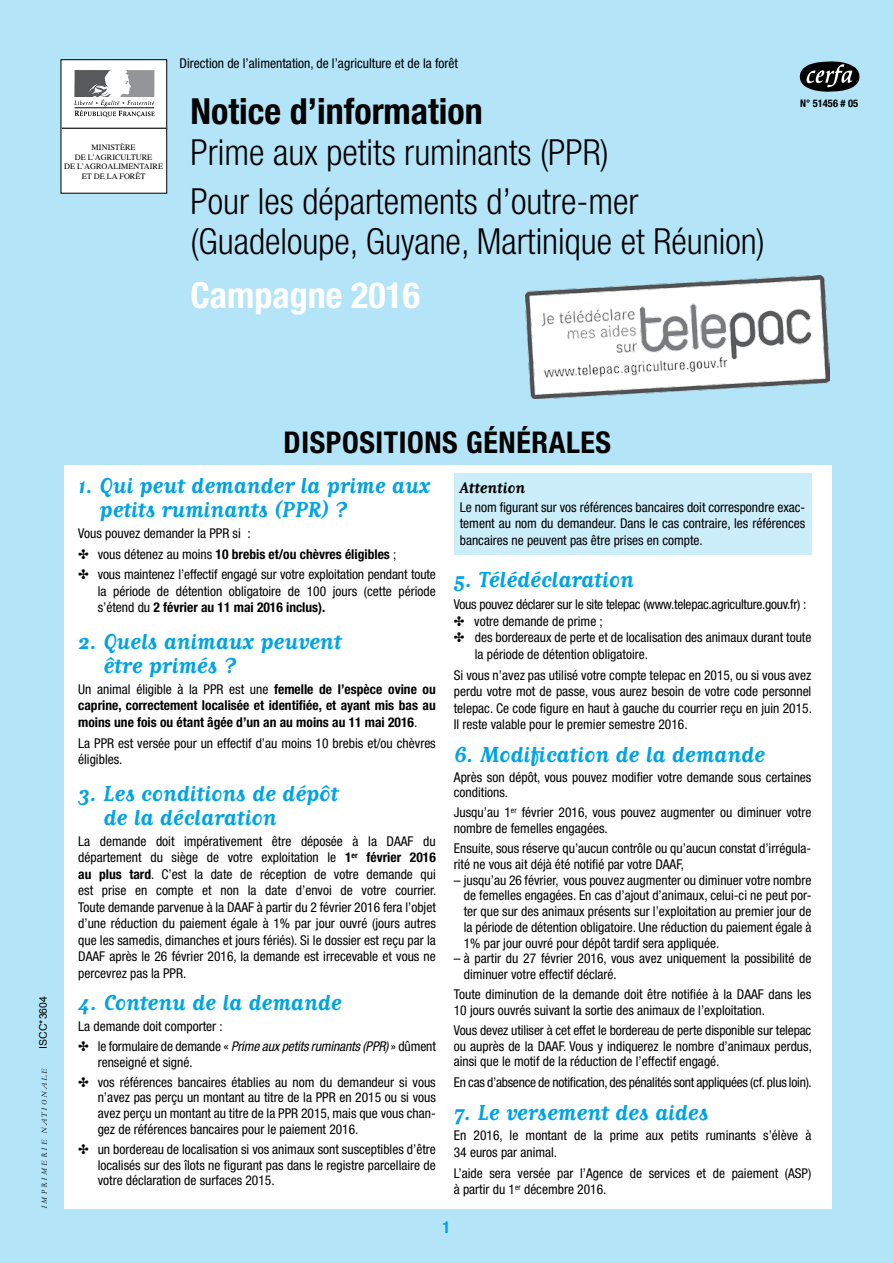
<style>
.page{position:relative;width:893px;height:1263px;background:#b3e4f7}
.page>*{position:absolute;margin:0;border:0;box-sizing:border-box;transform-origin:0 0}
.t1{font:300 condensed 36px/49.1px "Helvetica Neue";color:#000}
.t2{font:700 condensed 36px "Helvetica Neue";color:#000}
.t3{font:700 condensed 36px "Helvetica Neue";color:#fff}
.t4{font:700 condensed 30px "Helvetica Neue";letter-spacing:.02em;color:#000}
.t5{font:700 25.5px/24px "Matrix Script";color:#00a4e4}
.t6{font:700 18px "Matrix Script";color:#000}
.t7{font:700 condensed 16.5px "Helvetica Neue";color:#00a4e4}
.t8{font:condensed 13.5px/16.5px "Helvetica Neue";color:#000}
.t9{font:700 condensed 13.5px/16.5px "Helvetica Neue";color:#000;text-align:justify}
.t10{font:condensed 13.5px "Helvetica Neue";letter-spacing:-.02em;color:#000}
.t11{font:700 condensed 10.5px "Helvetica Neue";color:#000}
.t12{font:10.5px "Arial";color:#000}
.t13{font:8.25px/9.8px "Times";color:#000;text-align:center}
.t14{font:7.5px "Ligne Graphique";color:#000}
.s1{font-family:"Arial Unicode MS";font-stretch:normal}
.s2{font-weight:700}
.s3{font-weight:400}
.s4{font-style:italic}
</style>
<div class="page">
<div style="left:64px;top:466px;width:768px;height:743px;background:#fff"></div>
<div style="left:61px;top:60px;width:106px;height:68px;background:#fff"></div>
<div style="left:61px;top:59px;width:106px;height:70px;border:1px solid #000"></div>
<div style="left:61px;top:129px;width:106px;height:64px;background:#fff"></div>
<svg style="left:74px;top:70px;width:81px;height:47px"></svg>
<hr style="left:62px;top:128px;width:105px;height:1px;background:#000">
<div style="left:454px;top:473px;width:357px;height:82px;background:#ccedfa"></div>
<svg style="left:800px;top:61px;width:59px;height:31px"></svg>
<img style="left:526px;top:275px;width:303px;height:124px">
<p class="t13" style="left:64px;top:142px;width:100px">MINISTÈRE<br>DE L’AGRICULTURE<br>DE L’AGROALIMENTAIRE<br>ET DE LA FORÊT</p>
<p class="t8" style="left:180px;top:55px;width:280px">Direction de l’alimentation, de l’agriculture et de la forêt</p>
<h1 class="t2" style="left:190px;top:90px;width:294px">Notice d’information</h1>
<h1 class="t1" style="left:190px;top:127px;width:449px">Prime aux petits ruminants (PPR)<br>Pour les départements d’outre-mer</h1>
<h1 class="t1" style="left:190px;top:217px;width:576px">(Guadeloupe, Guyane, Martinique et Réunion)</h1>
<h1 class="t3" style="left:190px;top:273px;width:231px">Campagne 2016</h1>
<p class="t11" style="left:800px;top:96px;width:60px">N° 51456 # 05</p>
<p class="t12" style="left:36px;top:1048px;width:54px;rotate:-90deg">ISCC*3604</p>
<p class="t14" style="left:40px;top:1209px;width:143px;rotate:-90deg">IMPRIMERIE NATIONALE</p>
<h2 class="t4" style="left:284px;top:424px;width:329px">Dispositions générales</h2>
<h3 class="t5" style="left:100px;top:473px;width:332px;text-indent:-21px">1. Qui peut demander la prime aux petits ruminants (PPR) ?</h3>
<p class="t8" style="left:78px;top:523px;width:359px;line-height:20.7px">Vous pouvez demander la PPR si :<br><span class="s1">✤</span> vous détenez au moins <span class="s2">10 brebis et/ou chèvres éligibles</span> ;<br><span class="s1">✤</span> vous maintenez l’effectif engagé sur votre exploitation pendant toute</p>
<p class="t8" style="left:98px;top:583px;width:340px">la période de détention obligatoire de 100 jours (cette période s’étend du <span class="s2">2 février au 11 mai 2016 inclus).</span></p>
<h3 class="t5" style="left:103px;top:629px;width:240px;text-indent:-25px">2. Quels animaux peuvent être primés ?</h3>
<p class="t9" style="left:78px;top:681px;width:359px"><span class="s3">Un animal éligible à la PPR est une</span> femelle de l’espèce ovine ou caprine, correctement localisée et identifiée, et ayant mis bas au moins une fois ou étant âgée d’un an au moins au 11 mai 2016<span class="s3">.</span></p>
<p class="t8" style="left:78px;top:734px;width:359px">La PPR est versée pour un effectif d’au moins 10 brebis et/ou chèvres éligibles.</p>
<h3 class="t5" style="left:103px;top:781px;width:236px;text-indent:-25px">3. Les conditions de dépôt de la déclaration</h3>
<p class="t8" style="left:78px;top:832px;width:360px;text-align:justify">La demande doit impérativement être déposée à la DAAF du département du siège de votre exploitation le <span class="s2">1</span><sup>er</sup> <span class="s2">février 2016 au plus tard</span>. C’est la date de réception de votre demande qui est prise en compte et non la date d’envoi de votre courrier.<br>Toute demande parvenue à la DAAF à partir du 2 février 2016 fera l’objet d’une réduction du paiement égale à 1% par jour ouvré (jours autres que les samedis, dimanches et jours fériés). Si le dossier est reçu par la DAAF après le 26 février 2016, la demande est irrecevable et vous ne percevrez pas la PPR.</p>
<h3 class="t5" style="left:78px;top:990px;width:265px">4. Contenu de la demande</h3>
<p class="t8" style="left:78px;top:1016px;width:359px;line-height:20px">La demande doit comporter :<br><span class="s1">✤</span> le formulaire de demande « <span class="s4">Prime aux petits ruminants (PPR)</span> » dûment</p>
<p class="t8" style="left:78px;top:1052px;width:359px;line-height:20px;text-indent:19px">renseigné et signé.<br><span class="s1">✤</span> vos références bancaires établies au nom du demandeur si vous</p>
<p class="t8" style="left:98px;top:1090px;width:340px;line-height:15.8px;text-align:justify">n’avez pas perçu un montant au titre de la PPR en 2015 ou si vous avez perçu un montant au titre de la PPR 2015, mais que vous chan&shy;gez de références bancaires pour le paiement 2016.</p>
<p class="t8" style="left:98px;top:1141px;width:340px;line-height:15.8px;text-align:justify;text-indent:-19px"><span class="s1">✤</span> un bordereau de localisation si vos animaux sont susceptibles d’être localisés sur des îlots ne figurant pas dans le registre parcellaire de votre déclaration de surfaces 2015.</p>
<h3 class="t6" style="left:460px;top:479px;width:67px">Attention</h3>
<p class="t8" style="left:460px;top:499px;width:347px;text-align:justify">Le nom figurant sur vos références bancaires doit correspondre exac&shy;tement au nom du demandeur. Dans le cas contraire, les références bancaires ne peuvent pas être prises en compte.</p>
<h3 class="t5" style="left:454px;top:567px;width:181px">5. Télédéclaration</h3>
<p class="t10" style="left:454px;top:597px;width:354px">Vous pouvez déclarer sur le site telepac (www.telepac.agriculture.gouv.fr) :</p>
<p class="t8" style="left:454px;top:613px;width:150px"><span class="s1">✤</span> votre demande de prime ;</p>
<p class="t8" style="left:454px;top:629px;width:359px"><span class="s1">✤</span> des bordereaux de perte et de localisation des animaux durant toute</p>
<p class="t8" style="left:475px;top:646px;width:175px">la période de détention obligatoire.</p>
<p class="t8" style="left:454px;top:666px;width:360px;text-align:justify">Si vous n’avez pas utilisé votre compte telepac en 2015, ou si vous avez perdu votre mot de passe, vous aurez besoin de votre code personnel telepac. Ce code figure en haut à gauche du courrier reçu en juin 2015.<br>Il reste valable pour le premier semestre 2016.</p>
<h3 class="t5" style="left:454px;top:742px;width:313px">6. Modification de la demande</h3>
<p class="t8" style="left:454px;top:769px;width:359px;line-height:15.8px">Après son dépôt, vous pouvez modifier votre demande sous certaines conditions.</p>
<p class="t8" style="left:454px;top:805px;width:359px;line-height:15.8px">Jusqu’au 1<sup>er</sup> février 2016, vous pouvez augmenter ou diminuer votre nombre de femelles engagées.</p>
<p class="t8" style="left:454px;top:840px;width:359px;line-height:15.8px">Ensuite, sous réserve qu’aucun contrôle ou qu’aucun constat d’irrégula&shy;rité ne vous ait déjà été notifié par votre DAAF,</p>
<p class="t8" style="left:464px;top:872px;width:349px;line-height:15.8px;text-align:justify;text-indent:-10px">– jusqu’au 26 février, vous pouvez augmenter ou diminuer votre nombre de femelles engagées. En cas d’ajout d’animaux, celui-ci ne peut por&shy;ter que sur des animaux présents sur l’exploitation au premier jour de la période de détention obligatoire. Une réduction du paiement égale à 1% par jour ouvré pour dépôt tardif sera appliquée.</p>
<p class="t8" style="left:464px;top:951px;width:349px;line-height:15.8px;text-indent:-10px">– à partir du 27 février 2016, vous avez uniquement la possibilité de diminuer votre effectif déclaré.</p>
<p class="t8" style="left:454px;top:986px;width:359px;line-height:15.8px">Toute diminution de la demande doit être notifiée à la DAAF dans les<br>10 jours ouvrés suivant la sortie des animaux de l’exploitation.</p>
<p class="t8" style="left:454px;top:1022px;width:360px;line-height:15.8px;text-align:justify">Vous devez utiliser à cet effet le bordereau de perte disponible sur telepac ou auprès de la DAAF. Vous y indiquerez le nombre d’animaux perdus, ainsi que le motif de la réduction de l’effectif engagé.</p>
<p class="t10" style="left:454px;top:1075px;width:360px">En cas d’absence de notification, des pénalités sont appliquées (cf. plus loin).</p>
<h3 class="t5" style="left:454px;top:1100px;width:256px">7. Le versement des aides</h3>
<p class="t8" style="left:454px;top:1127px;width:359px">En 2016, le montant de la prime aux petits ruminants s’élève à<br>34 euros par animal.</p>
<p class="t8" style="left:454px;top:1164px;width:359px">L’aide sera versée par l’Agence de services et de paiement (ASP) à partir du 1<sup>er</sup> décembre 2016.</p>
<p class="t7" style="left:443px;top:1217px;width:9px">1</p>
</div>
